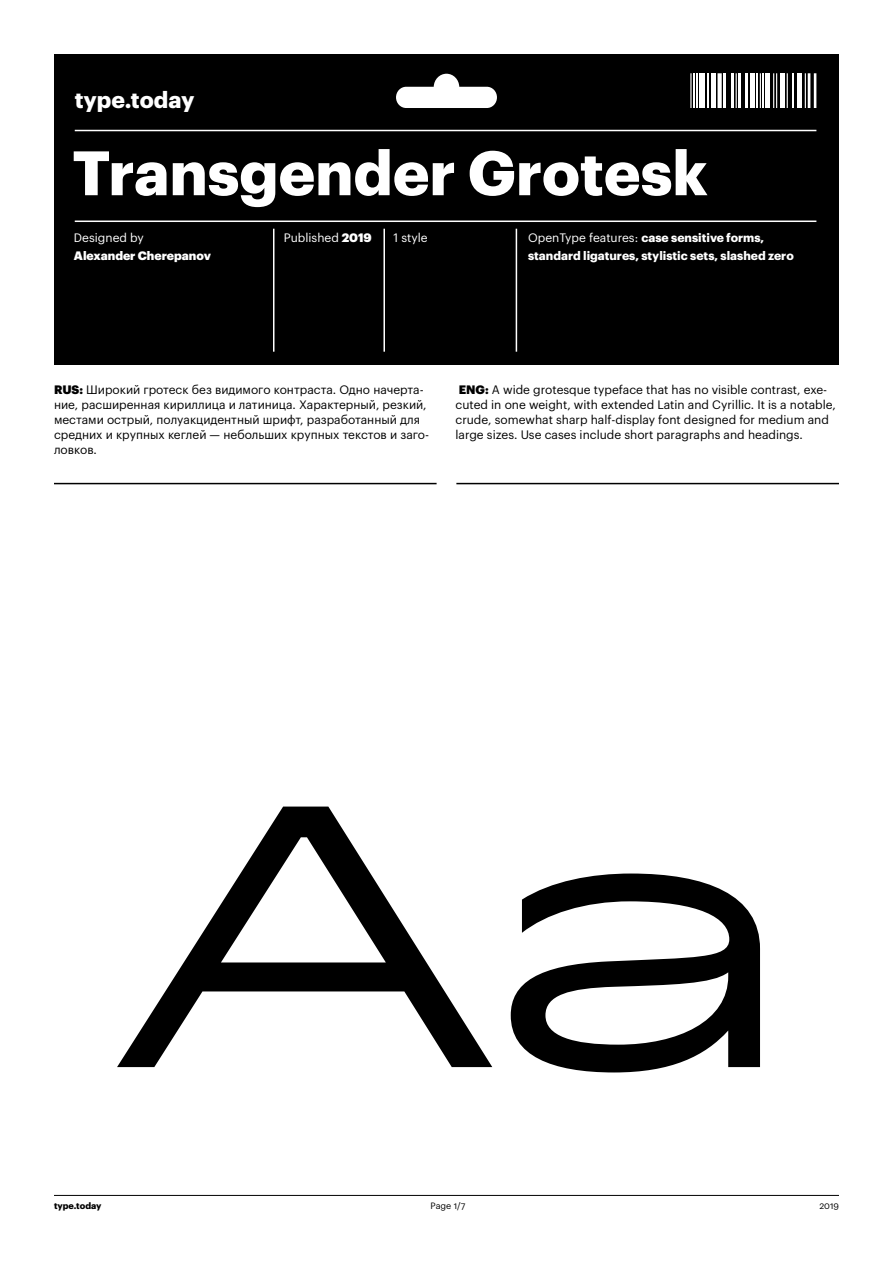
<style>
.page{position:relative;width:893px;height:1263px;background:#fff}
.page>*{position:absolute;margin:0;border:0;box-sizing:border-box;transform-origin:0 0}
.t1{font:361.8px "Transgender Grotesk";color:#000}
.t2{font:700 61.35px "Graphik LC";color:#fff}
.t3{font:700 22.65px "Graphik LC";color:#fff}
.t4{font:12px/15px "Graphik LC";color:#000}
.t5{font:700 12px/18px "Graphik LC";color:#fff}
.t6{font:12px "Graphik LC";color:#fff}
.t7{font:900 12px "Graphik LC";color:#fff}
.t8{font:9px "Graphik LC";color:#000}
.t9{font:700 9px "Graphik LC";color:#000}
.s1{font-weight:400}
.s2{font-weight:900}
</style>
<div class="page">
<hr style="left:54px;top:1195px;width:785px;height:1px;background:#000">
<hr style="left:456px;top:483px;width:383px;height:1px;background:#000">
<hr style="left:54px;top:483px;width:383px;height:1px;background:#000">
<div style="left:54px;top:54px;width:785px;height:310px;background:#000"></div>
<hr style="left:75px;top:130px;width:741px;height:1px;background:#fff">
<hr style="left:75px;top:221px;width:741px;height:1px;background:#fff">
<svg style="left:396px;top:74px;width:101px;height:34px"></svg>
<hr style="left:690px;top:73px;width:1px;height:35px;background:#fff">
<hr style="left:693px;top:73px;width:2px;height:35px;background:#fff">
<hr style="left:696px;top:73px;width:2px;height:35px;background:#fff">
<div style="left:699px;top:73px;width:6px;height:35px;background:#fff"></div>
<hr style="left:707px;top:73px;width:1px;height:35px;background:#fff">
<div style="left:711px;top:73px;width:5px;height:35px;background:#fff"></div>
<div style="left:717px;top:73px;width:5px;height:35px;background:#fff"></div>
<hr style="left:724px;top:73px;width:2px;height:35px;background:#fff">
<hr style="left:731px;top:73px;width:3px;height:35px;background:#fff">
<hr style="left:736px;top:73px;width:1px;height:35px;background:#fff">
<hr style="left:739px;top:73px;width:2px;height:35px;background:#fff">
<hr style="left:745px;top:73px;width:2px;height:35px;background:#fff">
<hr style="left:751px;top:73px;width:4px;height:35px;background:#fff">
<hr style="left:757px;top:73px;width:1px;height:35px;background:#fff">
<hr style="left:760px;top:73px;width:1px;height:35px;background:#fff">
<hr style="left:762px;top:73px;width:2px;height:35px;background:#fff">
<hr style="left:766px;top:73px;width:4px;height:35px;background:#fff">
<hr style="left:773px;top:73px;width:1px;height:35px;background:#fff">
<hr style="left:776px;top:73px;width:1px;height:35px;background:#fff">
<hr style="left:781px;top:73px;width:4px;height:35px;background:#fff">
<hr style="left:787px;top:73px;width:1px;height:35px;background:#fff">
<hr style="left:793px;top:73px;width:1px;height:35px;background:#fff">
<hr style="left:797px;top:73px;width:4px;height:35px;background:#fff">
<hr style="left:805px;top:73px;width:1px;height:35px;background:#fff">
<hr style="left:808px;top:73px;width:2px;height:35px;background:#fff">
<hr style="left:814px;top:73px;width:2px;height:35px;background:#fff">
<hr style="left:273px;top:229px;width:1px;height:123px;background:#fff">
<hr style="left:383px;top:229px;width:2px;height:123px;background:#fff">
<hr style="left:516px;top:229px;width:1px;height:123px;background:#fff">
<h3 class="t3" style="left:75px;top:82px;width:121px">type.today</h3>
<h2 class="t2" style="left:72px;top:125px;width:637px">Transgender Grotesk</h2>
<p class="t5" style="left:528px;top:227px;width:267px"><span class="s1">OpenType features:</span> case sensitive forms, standard ligatures, stylistic sets, slashed zero</p>
<p class="t6" style="left:74px;top:228px;width:72px">Designed by</p>
<p class="t7" style="left:74px;top:246px;width:139px">Alexander Cherepanov</p>
<p class="t6" style="left:284px;top:228px;width:89px">Published <span class="s2">2019</span></p>
<p class="t6" style="left:393px;top:228px;width:36px">1 style</p>
<p class="t4" style="left:54px;top:382px;width:377px"><span class="s2">RUS:</span> Широкий гротеск без видимого контраста. Одно начерта&shy;ние, расширенная кириллица и латиница. Характерный, резкий, местами острый, полуакцидентный шрифт, разработанный для средних и крупных кеглей — небольших крупных текстов и заго&shy;ловков.</p>
<p class="t4" style="left:455px;top:382px;width:382px"><span class="s2">ENG:</span> A wide grotesque typeface that has no visible contrast, exe&shy;cuted in one weight, with extended Latin and Cyrillic. It is a notable, crude, somewhat sharp half-display font designed for medium and large sizes. Use cases include short paragraphs and headings.</p>
<h1 class="t1" style="left:109px;top:653px;width:676px">Аa</h1>
<p class="t9" style="left:54px;top:1199px;width:49px">type.today</p>
<p class="t8" style="left:430px;top:1199px;width:37px">Page 1/7</p>
<p class="t8" style="left:819px;top:1199px;width:21px">2019</p>
</div>
